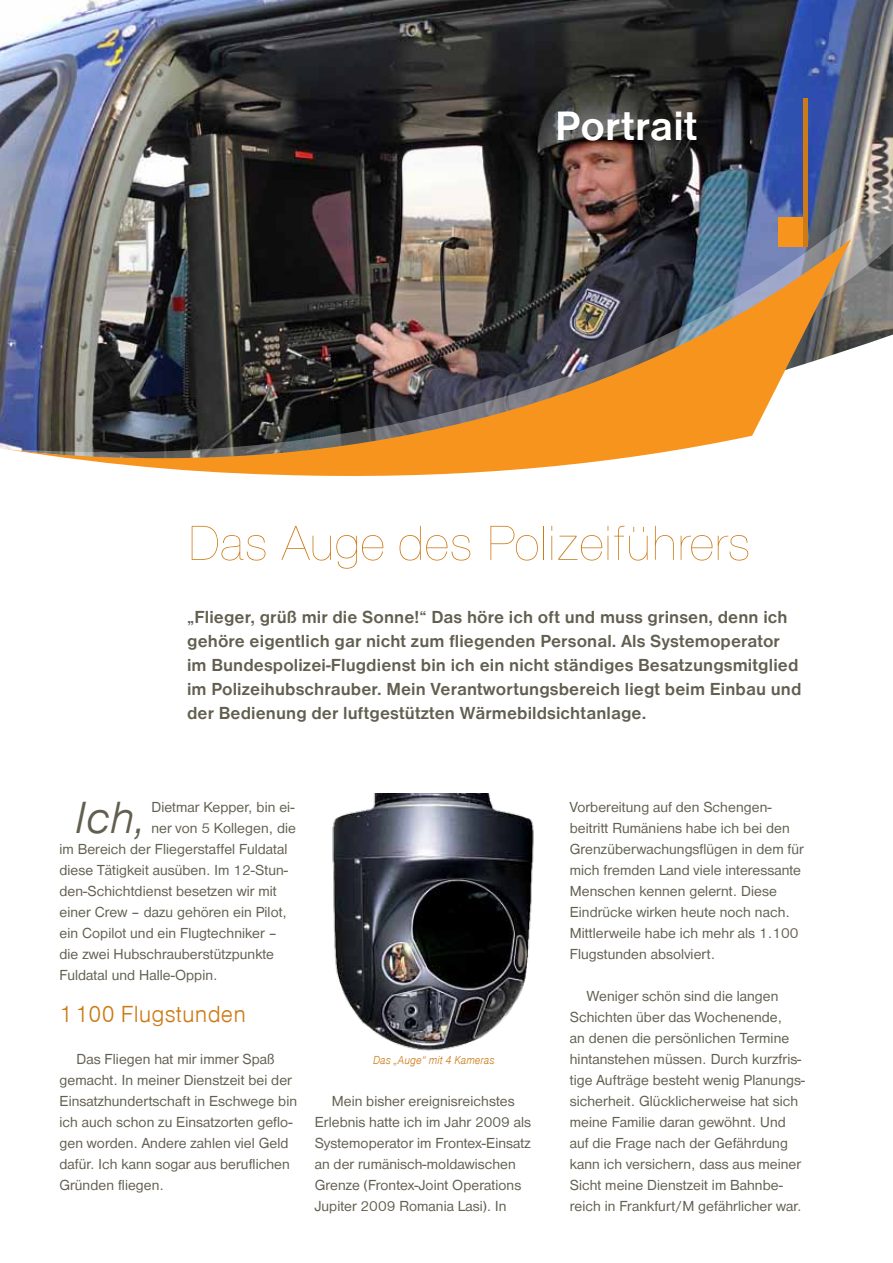
<style>
.page{position:relative;width:893px;height:1263px;background:#fff}
.page>*{position:absolute;margin:0;border:0;box-sizing:border-box;transform-origin:0 0}
.t1{font:51px "Nimbus San D Ult Lig";letter-spacing:.005em;color:#cc7b16}
.t2{font:italic 300 46.5px "Nimbus San D";color:#625f50}
.t3{font:700 42.3px "Nimbus San D";letter-spacing:.005em;color:#fff}
.t4{font:300 24px "Nimbus San D";letter-spacing:.005em;color:#cc7b16}
.t5{font:700 18px/24px "Nimbus San D";letter-spacing:.005em;color:#625f50}
.t6{font:15px/21px "Nimbus San D";letter-spacing:.005em;color:#625f50}
.t7{font:italic 300 12px "Nimbus San D";letter-spacing:.005em;color:#cc7b16;scale:.9 1}
</style>
<div class="page">
<img style="left:0;top:0;width:893px;height:154px">
<img style="left:0;top:154px;width:893px;height:195px">
<img style="left:0;top:239px;width:851px;height:237px">
<div style="left:778px;top:217px;width:30px;height:30px;background:#f7941e"></div>
<hr style="left:804px;top:98px;width:4px;height:149px;background:#cc7b16">
<img style="left:332px;top:793px;width:202px;height:258px">
<h3 class="t3" style="left:555px;top:102px;width:144px">Portrait</h3>
<h1 class="t1" style="left:187px;top:516px;width:565px">Das Auge des Polizeiführers</h1>
<p class="t5" style="left:187px;top:605px;width:616px">„Flieger, grüß mir die Sonne!“ Das höre ich oft und muss grinsen, denn ich gehöre eigentlich gar nicht zum fliegenden Personal. Als Systemoperator im Bundespolizei-Flugdienst bin ich ein nicht ständiges Besatzungsmitglied im Polizeihubschrauber. Mein Verantwortungsbereich liegt beim Einbau und der Bedienung der luftgestützten Wärmebildsichtanlage.</p>
<h2 class="t2" style="left:75px;top:792px;width:72px">Ich,</h2>
<p class="t6" style="left:151px;top:796px;width:145px">Dietmar Kepper, bin ei-</p>
<p class="t6" style="left:151px;top:817px;width:146px">ner von 5 Kollegen, die</p>
<p class="t6" style="left:60px;top:838px;width:230px">im Bereich der Fliegerstaffel Fuldatal</p>
<p class="t6" style="left:60px;top:859px;width:230px">diese Tätigkeit ausüben. Im 12-Stun-</p>
<p class="t6" style="left:60px;top:880px;width:219px">den-Schichtdienst besetzen wir mit</p>
<p class="t6" style="left:60px;top:901px;width:229px">einer Crew – dazu gehören ein Pilot,</p>
<p class="t6" style="left:60px;top:922px;width:219px">ein Copilot und ein Flugtechniker –</p>
<p class="t6" style="left:60px;top:943px;width:216px">die zwei Hubschrauberstützpunkte</p>
<p class="t6" style="left:60px;top:964px;width:160px">Fuldatal und Halle-Oppin.</p>
<h3 class="t4" style="left:60px;top:1001px;width:188px">1 100 Flugstunden</h3>
<p class="t6" style="left:60px;top:1048px;width:239px;text-indent:17px">Das Fliegen hat mir immer Spaß gemacht. In meiner Dienstzeit bei der Einsatzhundertschaft in Eschwege bin ich auch schon zu Einsatzorten geflo&shy;gen worden. Andere zahlen viel Geld dafür. Ich kann sogar aus beruflichen Gründen fliegen.</p>
<p class="t7" style="left:373px;top:1053px;width:136px">Das „Auge“ mit 4 Kameras</p>
<p class="t6" style="left:315px;top:1090px;width:218px;text-indent:17px">Mein bisher ereignisreichstes Erlebnis hatte ich im Jahr 2009 als Systemoperator im Frontex-Einsatz an der rumänisch-moldawischen Grenze (Frontex-Joint Operations Jupiter 2009 Romania Lasi). In</p>
<p class="t6" style="left:570px;top:796px;width:235px">Vorbereitung auf den Schengen&shy;beitritt Rumäniens habe ich bei den Grenzüberwachungsflügen in dem für mich fremden Land viele interessante Menschen kennen gelernt. Diese Eindrücke wirken heute noch nach.<br>Mittlerweile habe ich mehr als 1.100<br>Flugstunden absolviert.</p>
<p class="t6" style="left:570px;top:985px;width:237px;text-indent:17px">Weniger schön sind die langen Schichten über das Wochenende,<br>an denen die persönlichen Termine hintanstehen müssen. Durch kurzfris&shy;tige Aufträge besteht wenig Planungs&shy;sicherheit. Glücklicherweise hat sich meine Familie daran gewöhnt. Und auf die Frage nach der Gefährdung kann ich versichern, dass aus meiner Sicht meine Dienstzeit im Bahnbe&shy;reich in Frankfurt/M gefährlicher war.</p>
</div>
